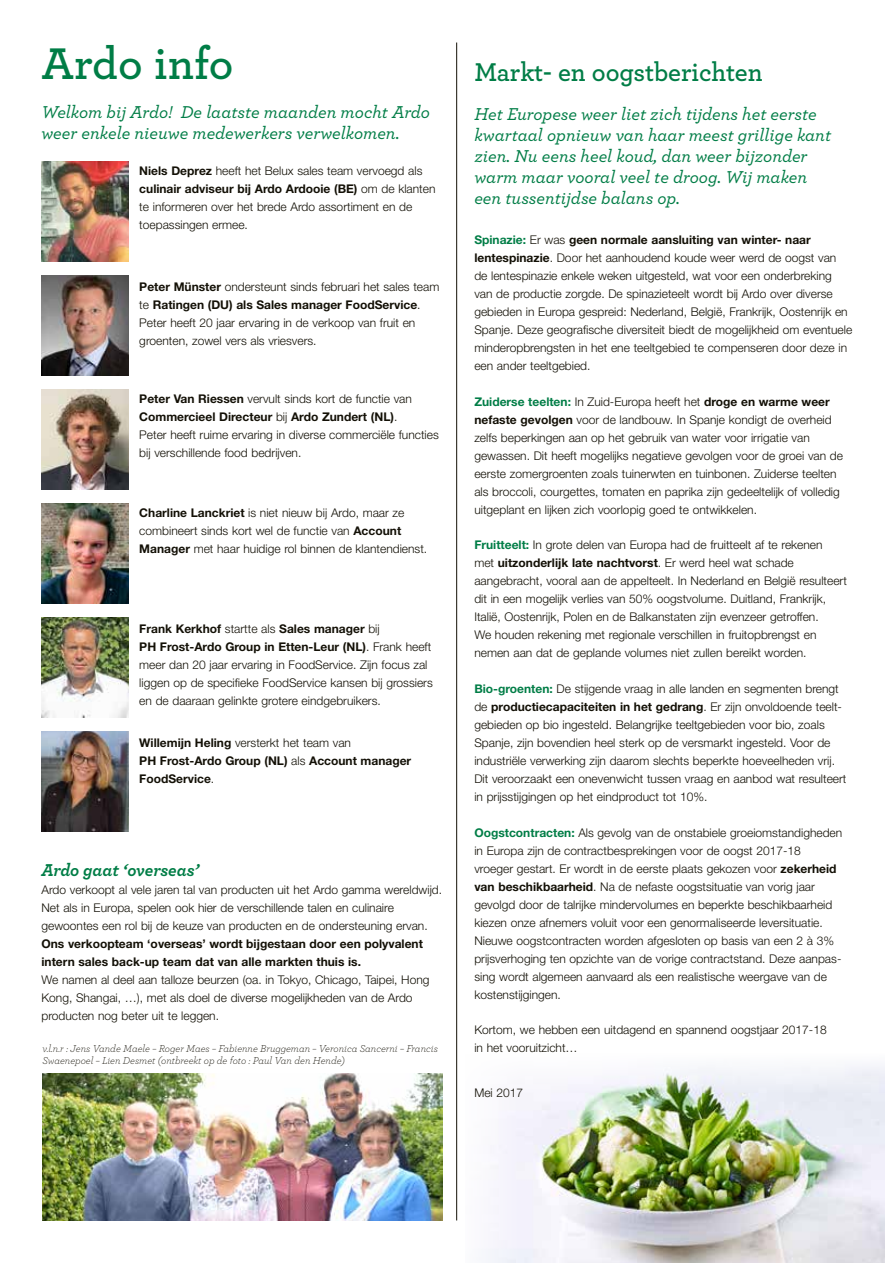
<style>
.page{position:relative;width:885px;height:1263px;background:#fff}
.page>*{position:absolute;margin:0;border:0;box-sizing:border-box;transform-origin:0 0}
.t1{font:600 46.5px "Archer";color:#007d46}
.t2{font:600 27px "Archer";letter-spacing:-.005em;color:#007d46}
.t3{font:italic 500 18px/21px "Archer";color:#007d46}
.t4{font:italic 700 18px "Archer";letter-spacing:-.005em;color:#007d46}
.t5{font:300 12px/18px "Helvetica Neue LT Std";color:#131006}
.t6{font:700 12px/18px "Helvetica Neue LT Std";color:#131006}
.t7{font:italic 300 10.5px/12px "Archer";color:#131006}
.s1{font-weight:700}
.s2{font-weight:300}
.s3{font-weight:700;color:#007d46}
</style>
<div class="page">
<img style="left:41px;top:617px;width:88px;height:100px">
<img style="left:41px;top:162px;width:88px;height:100px">
<img style="left:41px;top:275px;width:88px;height:100px">
<img style="left:41px;top:389px;width:88px;height:100px">
<img style="left:41px;top:503px;width:88px;height:100px">
<img style="left:41px;top:731px;width:88px;height:100px">
<img style="left:43px;top:1073px;width:399px;height:147px">
<img style="left:488px;top:1066px;width:396px;height:197px">
<hr style="left:456px;top:43px;width:1px;height:1177px;background:#131006">
<h1 class="t1" style="left:41px;top:29px;width:193px">Ardo info</h1>
<h3 class="t3" style="left:41px;top:101px;width:390px">Welkom bij Ardo! De laatste maanden mocht Ardo weer enkele nieuwe medewerkers verwelkomen.</h3>
<p class="t5" style="left:139px;top:162px;width:297px"><span class="s1">Niels Deprez</span> heeft het Belux sales team vervoegd als <span class="s1">culinair adviseur bij Ardo Ardooie (BE)</span> om de klanten te informeren over het brede Ardo assortiment en de toepassingen ermee.</p>
<p class="t5" style="left:139px;top:277px;width:301px"><span class="s1">Peter Münster</span> ondersteunt sinds februari het sales team te <span class="s1">Ratingen (DU) als Sales manager FoodService</span>.<br>Peter heeft 20 jaar ervaring in de verkoop van fruit en groenten, zowel vers als vriesvers.</p>
<p class="t5" style="left:139px;top:390px;width:301px"><span class="s1">Peter Van Riessen</span> vervult sinds kort de functie van <span class="s1">Commercieel Directeur</span> bij <span class="s1">Ardo Zundert (NL)</span>.<br>Peter heeft ruime ervaring in diverse commerciële functies bij verschillende food bedrijven.</p>
<p class="t5" style="left:139px;top:504px;width:289px"><span class="s1">Charline Lanckriet</span> is niet nieuw bij Ardo, maar ze combineert sinds kort wel de functie van <span class="s1">Account<br>Manager</span> met haar huidige rol binnen de klantendienst.</p>
<p class="t5" style="left:139px;top:619px;width:295px"><span class="s1">Frank Kerkhof</span> startte als <span class="s1">Sales manager</span> bij<br><span class="s1">PH Frost-Ardo Group in Etten-Leur (NL)</span>. Frank heeft meer dan 20 jaar ervaring in FoodService. Zijn focus zal liggen op de specifieke FoodService kansen bij grossiers en de daaraan gelinkte grotere eindgebruikers.</p>
<p class="t6" style="left:139px;top:733px;width:273px">Willemijn Heling <span class="s2">versterkt het team van<br></span>PH Frost-Ardo Group (NL) <span class="s2">als</span> Account manager<br>FoodService<span class="s2">.</span></p>
<h3 class="t4" style="left:41px;top:856px;width:159px">Ardo gaat ‘overseas’</h3>
<p class="t5" style="left:41px;top:880px;width:402px">Ardo verkoopt al vele jaren tal van producten uit het Ardo gamma wereldwijd.<br>Net als in Europa, spelen ook hier de verschillende talen en culinaire gewoontes een rol bij de keuze van producten en de ondersteuning ervan.</p>
<p class="t6" style="left:41px;top:934px;width:383px">Ons verkoopteam ‘overseas’ wordt bijgestaan door een polyvalent intern sales back-up team dat van alle markten thuis is.</p>
<p class="t5" style="left:41px;top:970px;width:389px">We namen al deel aan talloze beurzen (oa. in Tokyo, Chicago, Taipei, Hong<br>Kong, Shangai, …), met als doel de diverse mogelijkheden van de Ardo producten nog beter uit te leggen.</p>
<p class="t7" style="left:43px;top:1041px;width:397px">v.l.n.r : Jens Vande Maele – Roger Maes – Fabienne Bruggeman – Veronica Sancerni – Francis<br>Swaenepoel – Lien Desmet (ontbreekt op de foto : Paul Van den Hende)</p>
<h2 class="t2" style="left:474px;top:52px;width:289px">Markt- en oogstberichten</h2>
<h3 class="t3" style="left:474px;top:103px;width:358px">Het Europese weer liet zich tijdens het eerste kwartaal opnieuw van haar meest grillige kant zien. Nu eens heel koud, dan weer bijzonder warm maar vooral veel te droog. Wij maken een tussentijdse balans op.</h3>
<p class="t5" style="left:474px;top:231px;width:379px"><span class="s3">Spinazie:</span> Er was <span class="s1">geen normale aansluiting van winter- naar lentespinazie</span>. Door het aanhoudend koude weer werd de oogst van de lentespinazie enkele weken uitgesteld, wat voor een onderbreking van de productie zorgde. De spinazieteelt wordt bij Ardo over diverse gebieden in Europa gespreid: Nederland, België, Frankrijk, Oostenrijk en Spanje. Deze geografische diversiteit biedt de mogelijkheid om eventuele minderopbrengsten in het ene teeltgebied te compenseren door deze in een ander teeltgebied.</p>
<p class="t5" style="left:474px;top:392px;width:370px"><span class="s3">Zuiderse teelten:</span> In Zuid-Europa heeft het <span class="s1">droge en warme weer nefaste gevolgen</span> voor de landbouw. In Spanje kondigt de overheid zelfs beperkingen aan op het gebruik van water voor irrigatie van gewassen. Dit heeft mogelijks negatieve gevolgen voor de groei van de eerste zomergroenten zoals tuinerwten en tuinbonen. Zuiderse teelten als broccoli, courgettes, tomaten en paprika zijn gedeeltelijk of volledig uitgeplant en lijken zich voorlopig goed te ontwikkelen.</p>
<p class="t5" style="left:474px;top:536px;width:374px"><span class="s3">Fruitteelt:</span> In grote delen van Europa had de fruitteelt af te rekenen<br>met <span class="s1">uitzonderlijk late nachtvorst</span>. Er werd heel wat schade aangebracht, vooral aan de appelteelt. In Nederland en België resulteert dit in een mogelijk verlies van 50% oogstvolume. Duitland, Frankrijk, Italië, Oostenrijk, Polen en de Balkanstaten zijn evenzeer getroffen.<br>We houden rekening met regionale verschillen in fruitopbrengst en nemen aan dat de geplande volumes niet zullen bereikt worden.</p>
<p class="t5" style="left:474px;top:679px;width:373px"><span class="s3">Bio-groenten:</span> De stijgende vraag in alle landen en segmenten brengt de <span class="s1">productiecapaciteiten in het gedrang</span>. Er zijn onvoldoende teelt&shy;gebieden op bio ingesteld. Belangrijke teeltgebieden voor bio, zoals Spanje, zijn bovendien heel sterk op de versmarkt ingesteld. Voor de industriële verwerking zijn daarom slechts beperkte hoeveelheden vrij.<br>Dit veroorzaakt een onevenwicht tussen vraag en aanbod wat resulteert in prijsstijgingen op het eindproduct tot 10%.</p>
<p class="t5" style="left:474px;top:823px;width:369px"><span class="s3">Oogstcontracten:</span> Als gevolg van de onstabiele groeiomstandigheden in Europa zijn de contractbesprekingen voor de oogst 2017-18 vroeger gestart. Er wordt in de eerste plaats gekozen voor <span class="s1">zekerheid van beschikbaarheid</span>. Na de nefaste oogstsituatie van vorig jaar gevolgd door de talrijke mindervolumes en beperkte beschikbaarheid kiezen onze afnemers voluit voor een genormaliseerde leversituatie.<br>Nieuwe oogstcontracten worden afgesloten op basis van een 2 à 3% prijsverhoging ten opzichte van de vorige contractstand. Deze aanpas&shy;sing wordt algemeen aanvaard als een realistische weergave van de kostenstijgingen.</p>
<p class="t5" style="left:474px;top:1020px;width:354px">Kortom, we hebben een uitdagend en spannend oogstjaar 2017-18 in het vooruitzicht…</p>
<p class="t5" style="left:474px;top:1083px;width:50px">Mei 2017</p>
</div>
